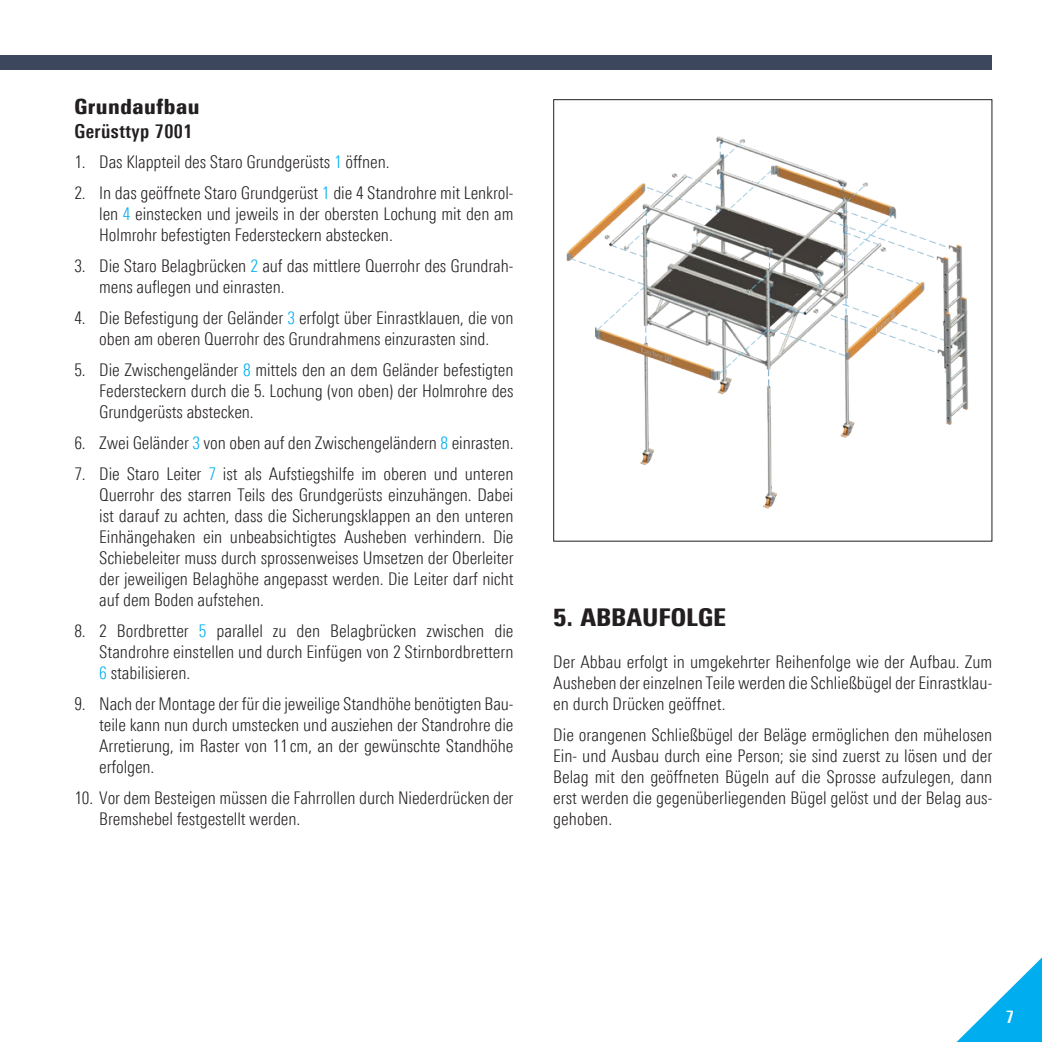
<style>
.page{position:relative;width:1042px;height:1042px;background:#fff}
.page>*{position:absolute;margin:0;border:0;box-sizing:border-box;transform-origin:0 0}
.t1{font:900 24.5px "Linotype Univers 820 Cn";color:#231f20}
.t2{font:900 21px "Linotype Univers 820 Cn";letter-spacing:.025em;color:#231f20}
.Absatz_Flie_text{font:700 19.25px "Linotype Univers 620 Cn";letter-spacing:.025em;color:#231f20}
.Absatz_Flie_text-2{font:300 17.5px/21px "Linotype Univers 320 Cn";letter-spacing:-.005em;color:#231f20;text-align:justify}
.t3{font:700 17.5px "Linotype Univers 620 Cn";color:#fff}
.s1{color:#00aeef}
</style>
<div class="page">
<div style="left:0;top:55px;width:992px;height:15px;background:#3c475e"></div>
<svg style="left:956px;top:957px;width:86px;height:85px"></svg>
<img style="left:566px;top:136px;width:402px;height:373px">
<p class="t2" style="left:74px;top:94px;width:126px">Grundaufbau</p>
<p class="Absatz_Flie_text" style="left:74px;top:119px;width:120px">Gerüsttyp 7001</p>
<p class="Absatz_Flie_text-2" style="left:74px;top:152px;width:317px">1. Das Klappteil des Staro Grundgerüsts <span class="s1">1</span> öffnen.</p>
<p class="Absatz_Flie_text-2" style="left:99px;top:183px;width:416px;text-indent:-25px">2. In das geöffnete Staro Grundgerüst <span class="s1">1</span> die 4 Standrohre mit Lenkrol&shy;len <span class="s1">4</span> einstecken und jeweils in der obersten Lochung mit den am Holmrohr befestigten Federsteckern abstecken.</p>
<p class="Absatz_Flie_text-2" style="left:99px;top:256px;width:416px;text-indent:-25px">3. Die Staro Belagbrücken <span class="s1">2</span> auf das mittlere Querrohr des Grundrah&shy;mens auflegen und einrasten.</p>
<p class="Absatz_Flie_text-2" style="left:74px;top:307px;width:441px;text-align:center">4. Die Befestigung der Geländer <span class="s1">3</span> erfolgt über Einrastklauen, die von oben am oberen Querrohr des Grundrahmens einzurasten sind.</p>
<p class="Absatz_Flie_text-2" style="left:99px;top:359px;width:416px;text-indent:-25px">5. Die Zwischengeländer <span class="s1">8</span> mittels den an dem Geländer befestigten Federsteckern durch die 5. Lochung (von oben) der Holmrohre des Grundgerüsts abstecken.</p>
<p class="Absatz_Flie_text-2" style="left:74px;top:432px;width:441px">6. Zwei Geländer <span class="s1">3</span> von oben auf den Zwischengeländern <span class="s1">8</span> einrasten.</p>
<p class="Absatz_Flie_text-2" style="left:99px;top:463px;width:416px;text-indent:-25px">7. Die Staro Leiter <span class="s1">7</span> ist als Aufstiegshilfe im oberen und unteren Querrohr des starren Teils des Grundgerüsts einzuhängen. Dabei ist darauf zu achten, dass die Sicherungsklappen an den unteren Einhängehaken ein unbeabsichtigtes Ausheben verhindern. Die Schiebeleiter muss durch sprossenweises Umsetzen der Oberleiter der jeweiligen Belaghöhe angepasst werden. Die Leiter darf nicht auf dem Boden aufstehen.</p>
<p class="Absatz_Flie_text-2" style="left:99px;top:620px;width:416px;text-indent:-25px">8. 2 Bordbretter <span class="s1">5</span> parallel zu den Belagbrücken zwischen die Standrohre einstellen und durch Einfügen von 2 Stirnbordbrettern <span class="s1">6</span> stabilisieren.</p>
<p class="Absatz_Flie_text-2" style="left:99px;top:693px;width:416px;text-indent:-25px">9. Nach der Montage der für die jeweilige Standhöhe benötigten Bau&shy;teile kann nun durch umstecken und ausziehen der Standrohre die Arretierung, im Raster von 11 cm, an der gewünschte Standhöhe erfolgen.</p>
<p class="Absatz_Flie_text-2" style="left:99px;top:787px;width:416px;text-indent:-25px">10. Vor dem Besteigen müssen die Fahrrollen durch Niederdrücken der<br>Bremshebel festgestellt werden.</p>
<p class="t1" style="left:553px;top:602px;width:174px">5. ABBAUFOLGE</p>
<p class="Absatz_Flie_text-2" style="left:553px;top:651px;width:441px">Der Abbau erfolgt in umgekehrter Reihenfolge wie der Aufbau. Zum Ausheben der einzelnen Teile werden die Schließbügel der Einrastklau&shy;en durch Drücken geöffnet.</p>
<p class="Absatz_Flie_text-2" style="left:553px;top:724px;width:441px">Die orangenen Schließbügel der Beläge ermöglichen den mühelosen Ein- und Ausbau durch eine Person; sie sind zuerst zu lösen und der Belag mit den geöffneten Bügeln auf die Sprosse aufzulegen, dann erst werden die gegenüberliegenden Bügel gelöst und der Belag aus&shy;gehoben.</p>
<p class="t3" style="left:1006px;top:1006px;width:10px">7</p>
</div>
